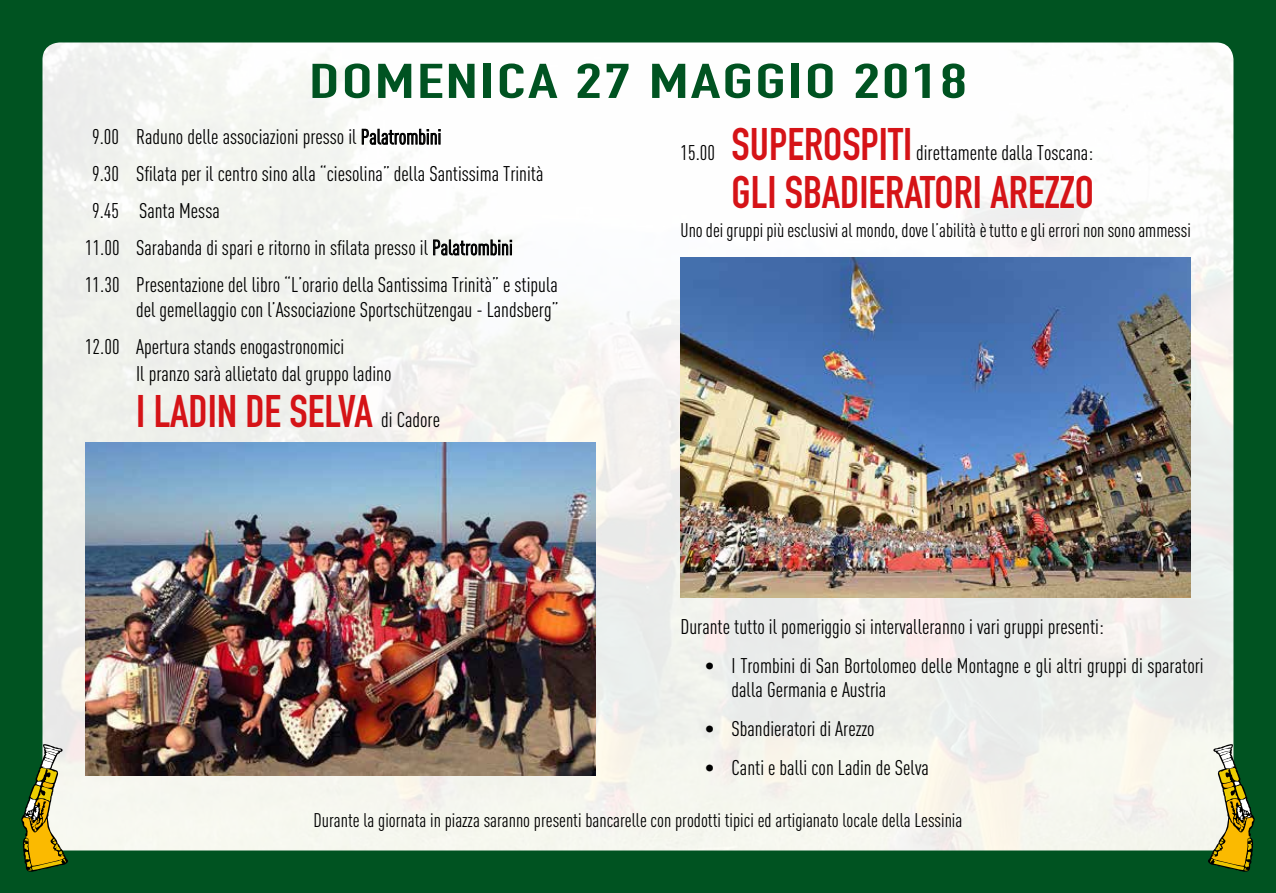
<style>
.page{position:relative;width:1276px;height:893px;background:#fff}
.page>*{position:absolute;margin:0;border:0;box-sizing:border-box;transform-origin:0 0}
.t1{font:700 48px "DIN Condensed";letter-spacing:.03em;color:#005321;scale:1.5 1}
.t2{font:700 45px "DIN Condensed";color:#d51317}
.t3{font:21px/36.9px "DIN Cond";color:#000}
.t4{font:19.5px "DIN Cond";color:#000}
.s1{font-family:"DIN Cond";font-weight:400;font-size:21px;color:#000}
.s2{font-family:"DIN Condensed";font-weight:700;font-size:45px;color:#d51317}
</style>
<div class="page">
<div style="left:638px;top:0;width:638px;height:893px;background:#005321"></div>
<div style="left:0;top:0;width:638px;height:893px;background:#005321"></div>
<img style="left:43px;top:43px;width:1190px;height:807px">
<svg style="left:1207px;top:744px;width:48px;height:128px"></svg>
<svg style="left:21px;top:744px;width:47px;height:128px"></svg>
<svg style="left:362px;top:129px;width:78px;height:16px"></svg>
<svg style="left:433px;top:239px;width:79px;height:17px"></svg>
<img style="left:85px;top:442px;width:510px;height:333px">
<img style="left:680px;top:257px;width:511px;height:340px">
<h1 class="t1" style="left:309px;top:49px;width:440px">DOMENICA 27 MAGGIO 2018</h1>
<p class="t3" style="left:92px;top:118px;width:351px">9.00 Raduno delle associazioni presso il Palatrombini</p>
<p class="t3" style="left:92px;top:155px;width:453px">9.30 Sfilata per il centro sino alla “ciesolina” della Santissima Trinità</p>
<p class="t3" style="left:92px;top:192px;width:129px">9.45 Santa Messa</p>
<p class="t3" style="left:85px;top:229px;width:429px">11.00 Sarabanda di spari e ritorno in sfilata presso il Palatrombini</p>
<p class="t3" style="left:85px;top:266px;width:474px">11.30 Presentazione del libro “L’orario della Santissima Trinità” e stipula</p>
<p class="t3" style="left:85px;top:291px;width:475px;text-indent:51px">del gemellaggio con l’Associazione Sportschützengau - Landsberg”<br>12.00 Apertura stands enogastronomici</p>
<p class="t3" style="left:136px;top:355px;width:257px">Il pranzo sarà allietato dal gruppo ladino</p>
<h2 class="t2" style="left:136px;top:381px;width:305px">I LADIN DE SELVA <span class="s1">di Cadore</span></h2>
<p class="t3" style="left:680px;top:134px;width:414px">15.00 <span class="s2">SUPEROSPITI</span> direttamente dalla Toscana:</p>
<h2 class="t2" style="left:731px;top:162px;width:364px">GLI SBADIERATORI AREZZO</h2>
<p class="t4" style="left:680px;top:219px;width:512px">Uno dei gruppi più esclusivi al mondo, dove l’abilità è tutto e gli errori non sono ammessi</p>
<p class="t3" style="left:680px;top:608px;width:425px">Durante tutto il pomeriggio si intervalleranno i vari gruppi presenti:</p>
<p class="t3" style="left:731px;top:654px;width:473px;line-height:24px;text-indent:-27px">• I Trombini di San Bortolomeo delle Montagne e gli altri gruppi di sparatori dalla Germania e Austria</p>
<p class="t3" style="left:705px;top:710px;width:171px">• Sbandieratori di Arezzo</p>
<p class="t3" style="left:705px;top:749px;width:225px">• Canti e balli con Ladin de Selva</p>
<p class="t4" style="left:314px;top:809px;width:650px">Durante la giornata in piazza saranno presenti bancarelle con prodotti tipici ed artigianato locale della Lessinia</p>
</div>
